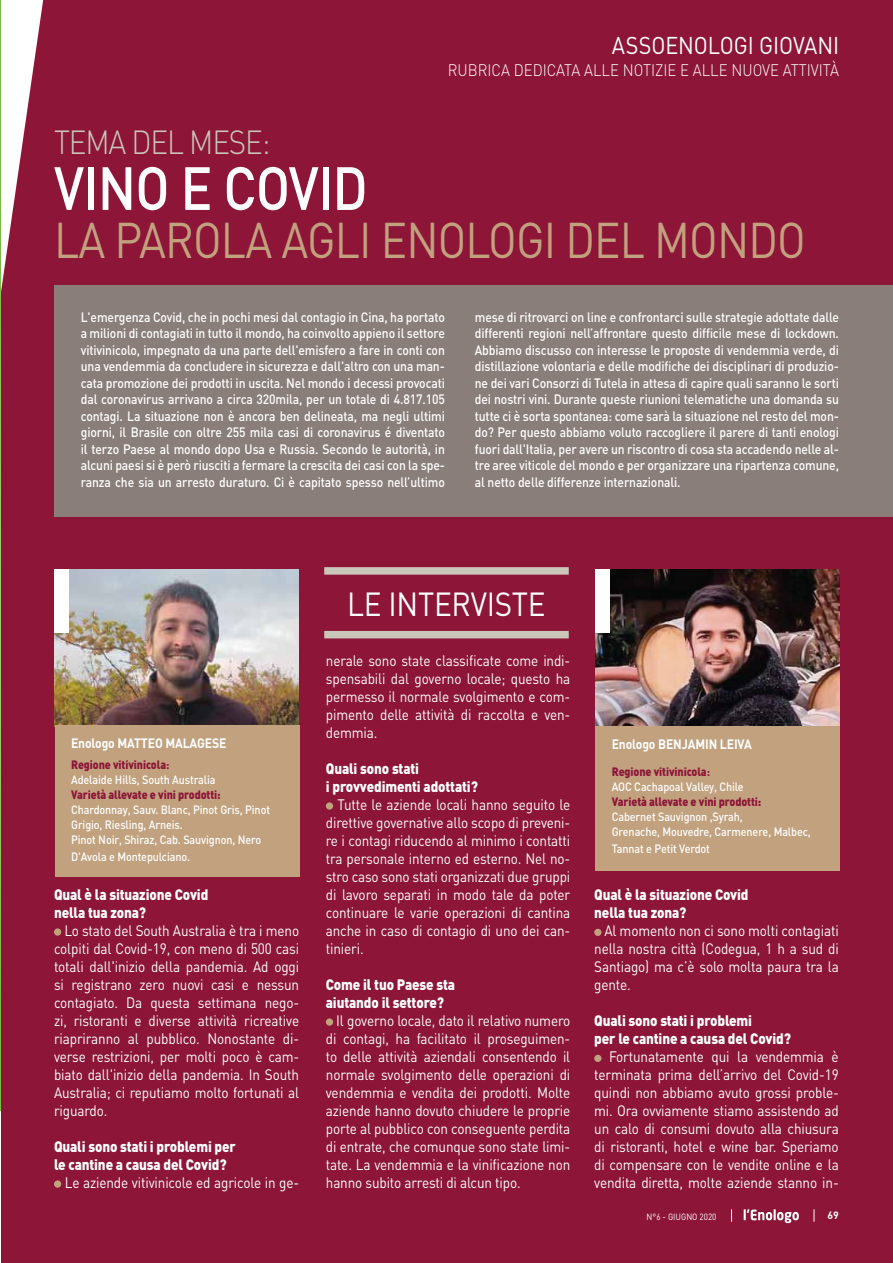
<style>
.page{position:relative;width:893px;height:1263px;background:#8c1538}
.page>*{position:absolute;margin:0;border:0;box-sizing:border-box;transform-origin:0 0}
.t1{font:500 60px "DIN";letter-spacing:-.02em;color:#fff;scale:.89 1}
.t2{font:49.5px "DIN";letter-spacing:-.02em;color:#c2a17e;scale:.89 1}
.t3{font:33px "DIN";letter-spacing:-.01em;color:#fff;scale:.9 1}
.t4{font:300 33px "DIN";letter-spacing:-.04em;color:#cac6ba;scale:.9 1}
.t5{font:24px "DIN";letter-spacing:-.01em;color:#fff;scale:.9 1}
.t6{font:300 16.5px "DIN";color:#fff;scale:.9 1}
.t7{font:15px/18px "DIN";letter-spacing:-.01em;color:#fff;text-align:justify;scale:.9 1}
.t8{font:900 15px/18px "DIN";letter-spacing:-.01em;color:#fff;scale:.9 1}
.t9{font:500 13.5px/16.5px "DIN";letter-spacing:-.01em;color:#fff;text-align:justify;scale:.9 1}
.t10{font:700 13.5px "DIN";letter-spacing:-.01em;color:#fff;scale:.9 1}
.t11{font:500 12px/15px "DIN";letter-spacing:-.01em;color:#fff;scale:.9 1}
.t12{font:900 12px "DIN";letter-spacing:-.01em;color:#8c1538;scale:.9 1}
.t13{font:700 10.5px "DIN";color:#fff}
.t14{font:9px "DIN";color:#fff;scale:.9 1}
.s1{font-weight:900;color:#8c1538}
.s2{font-weight:700;color:#8c1538}
</style>
<div class="page">
<svg style="left:744px;top:1209px;width:55px;height:14px"></svg>
<svg style="left:814px;top:1209px;width:1px;height:13px"></svg>
<svg style="left:731px;top:1209px;width:1px;height:13px"></svg>
<svg style="left:0;top:299px;width:1px;height:812px"></svg>
<hr style="left:0;top:1111px;width:1px;height:152px;background:#fff">
<svg style="left:0;top:0;width:44px;height:299px"></svg>
<div style="left:324px;top:631px;width:245px;height:7px;background:#cac6ba"></div>
<div style="left:324px;top:567px;width:245px;height:8px;background:#cac6ba"></div>
<img style="left:55px;top:569px;width:244px;height:156px">
<div style="left:55px;top:725px;width:244px;height:152px;background:#c2a17e"></div>
<div style="left:55px;top:569px;width:14px;height:64px;background:#fff"></div>
<div style="left:54px;top:928px;width:7px;height:8px;background:#c2a17e;border-radius:50%"></div>
<div style="left:54px;top:1180px;width:7px;height:8px;background:#c2a17e;border-radius:50%"></div>
<div style="left:326px;top:802px;width:7px;height:8px;background:#c2a17e;border-radius:50%"></div>
<div style="left:326px;top:1018px;width:7px;height:8px;background:#c2a17e;border-radius:50%"></div>
<div style="left:54px;top:285px;width:839px;height:231px;background:#897e7a"></div>
<img style="left:595px;top:569px;width:244px;height:157px">
<div style="left:595px;top:726px;width:245px;height:144px;background:#c2a17e"></div>
<div style="left:595px;top:569px;width:15px;height:64px;background:#fff"></div>
<div style="left:594px;top:929px;width:7px;height:7px;background:#c2a17e;border-radius:50%"></div>
<div style="left:594px;top:1055px;width:7px;height:7px;background:#c2a17e;border-radius:50%"></div>
<h3 class="t5" style="left:612px;top:30px;width:254px">ASSOENOLOGI GIOVANI</h3>
<p class="t6" style="left:448px;top:60px;width:436px">RUBRICA DEDICATA ALLE NOTIZIE E ALLE NUOVE ATTIVITÀ</p>
<h3 class="t4" style="left:54px;top:122px;width:242px">TEMA DEL MESE:</h3>
<h1 class="t1" style="left:54px;top:150px;width:354px">VINO E COVID</h1>
<h2 class="t2" style="left:54px;top:209px;width:846px">LA PAROLA AGLI ENOLOGI DEL MONDO</h2>
<p class="t9" style="left:81px;top:308px;width:406px">L'emergenza Covid, che in pochi mesi dal contagio in Cina, ha portato a milioni di contagiati in tutto il mondo, ha coinvolto appieno il settore vitivinicolo, impegnato da una parte dell'emisfero a fare in conti con una vendemmia da concludere in sicurezza e dall'altro con una man&shy;cata promozione dei prodotti in uscita. Nel mondo i decessi provocati dal coronavirus arrivano a circa 320mila, per un totale di 4.817.105 contagi. La situazione non è ancora ben delineata, ma negli ultimi giorni, il Brasile con oltre 255 mila casi di coronavirus é diventato il terzo Paese al mondo dopo Usa e Russia. Secondo le autorità, in alcuni paesi si è però riusciti a fermare la crescita dei casi con la spe&shy;ranza che sia un arresto duraturo. Ci è capitato spesso nell’ultimo</p>
<p class="t9" style="left:475px;top:308px;width:406px">mese di ritrovarci on line e confrontarci sulle strategie adottate dalle differenti regioni nell’affrontare questo difficile mese di lockdown.<br>Abbiamo discusso con interesse le proposte di vendemmia verde, di distillazione volontaria e delle modifiche dei disciplinari di produzio&shy;ne dei vari Consorzi di Tutela in attesa di capire quali saranno le sorti dei nostri vini. Durante queste riunioni telematiche una domanda su tutte ci è sorta spontanea: come sarà la situazione nel resto del mon&shy;do? Per questo abbiamo voluto raccogliere il parere di tanti enologi fuori dall'Italia, per avere un riscontro di cosa sta accadendo nelle al&shy;tre aree viticole del mondo e per organizzare una ripartenza comune, al netto delle differenze internazionali.</p>
<p class="t10" style="left:71px;top:734px;width:174px">Enologo MATTEO MALAGESE</p>
<p class="t11" style="left:71px;top:757px;width:162px"><span class="s1">Regione vitivinicola</span><span class="s2">:<br></span>Adelaide Hills, South Australia</p>
<p class="t12" style="left:71px;top:787px;width:168px">Varietà allevate e vini prodotti:</p>
<p class="t11" style="left:71px;top:802px;width:223px">Chardonnay, Sauv. Blanc, Pinot Gris, Pinot<br>Grigio, Riesling, Arneis.<br>Pinot Noir, Shiraz, Cab. Sauvignon, Nero</p>
<p class="t11" style="left:71px;top:849px;width:134px">D'Avola e Montepulciano.</p>
<p class="t8" style="left:54px;top:884px;width:173px">Qual è la situazione Covid nella tua zona?</p>
<p class="t7" style="left:54px;top:921px;width:274px;text-indent:10px">Lo stato del South Australia è tra i meno colpiti dal Covid-19, con meno di 500 casi totali dall'inizio della pandemia. Ad oggi si registrano zero nuovi casi e nessun contagiato. Da questa settimana nego&shy;zi, ristoranti e diverse attività ricreative riapriranno al pubblico. Nonostante di&shy;verse restrizioni, per molti poco è cam&shy;biato dall'inizio della pandemia. In South Australia; ci reputiamo molto fortunati al riguardo.</p>
<p class="t8" style="left:54px;top:1136px;width:204px">Quali sono stati i problemi per le cantine a causa del Covid?</p>
<p class="t7" style="left:65px;top:1173px;width:262px">Le aziende vitivinicole ed agricole in ge-</p>
<h3 class="t3" style="left:347px;top:583px;width:222px">LE INTERVISTE</h3>
<p class="t7" style="left:326px;top:651px;width:273px">nerale sono state classificate come indi&shy;spensabili dal governo locale; questo ha permesso il normale svolgimento e com&shy;pimento delle attività di raccolta e ven&shy;demmia.</p>
<p class="t8" style="left:326px;top:758px;width:170px">Quali sono stati<br>i provvedimenti adottati?</p>
<p class="t7" style="left:326px;top:795px;width:273px;text-indent:12px">Tutte le aziende locali hanno seguito le direttive governative allo scopo di preveni&shy;re i contagi riducendo al minimo i contatti tra personale interno ed esterno. Nel no&shy;stro caso sono stati organizzati due gruppi di lavoro separati in modo tale da poter continuare le varie operazioni di cantina anche in caso di contagio di uno dei can&shy;tinieri.</p>
<p class="t8" style="left:326px;top:974px;width:145px">Come il tuo Paese sta aiutando il settore?</p>
<p class="t7" style="left:326px;top:1011px;width:273px;text-indent:10px">Il governo locale, dato il relativo numero di contagi, ha facilitato il proseguimen&shy;to delle attività aziendali consentendo il normale svolgimento delle operazioni di vendemmia e vendita dei prodotti. Molte aziende hanno dovuto chiudere le proprie porte al pubblico con conseguente perdita di entrate, che comunque sono state limi&shy;tate. La vendemmia e la vinificazione non hanno subito arresti di alcun tipo.</p>
<p class="t10" style="left:612px;top:735px;width:157px">Enologo BENJAMIN LEIVA</p>
<p class="t11" style="left:612px;top:764px;width:148px"><span class="s1">Regione vitivinicola</span><span class="s2">:<br></span>AOC Cachapoal Valley, Chile</p>
<p class="t12" style="left:612px;top:794px;width:168px">Varietà allevate e vini prodotti:</p>
<p class="t11" style="left:612px;top:809px;width:223px">Cabernet Sauvignon ,Syrah,<br>Grenache, Mouvedre, Carmenere, Malbec,</p>
<p class="t11" style="left:612px;top:840px;width:111px">Tannat e Petit Verdot</p>
<p class="t8" style="left:594px;top:885px;width:173px">Qual è la situazione Covid nella tua zona?</p>
<p class="t7" style="left:594px;top:921px;width:273px;text-indent:10px">Al momento non ci sono molti contagiati nella nostra città (Codegua, 1 h a sud di Santiago) ma c’è solo molta paura tra la gente.</p>
<p class="t8" style="left:594px;top:1011px;width:220px">Quali sono stati i problemi<br>per le cantine a causa del Covid?</p>
<p class="t7" style="left:594px;top:1047px;width:273px;text-indent:15px">Fortunatamente qui la vendemmia è terminata prima dell’arrivo del Covid-19 quindi non abbiamo avuto grossi proble&shy;mi. Ora ovviamente stiamo assistendo ad un calo di consumi dovuto alla chiusura di ristoranti, hotel e wine bar. Speriamo di compensare con le vendite online e la vendita diretta, molte aziende stanno in-</p>
<p class="t14" style="left:647px;top:1211px;width:79px">N°6 - GIUGNO 2020</p>
<p class="t13" style="left:828px;top:1208px;width:13px">69</p>
</div>
